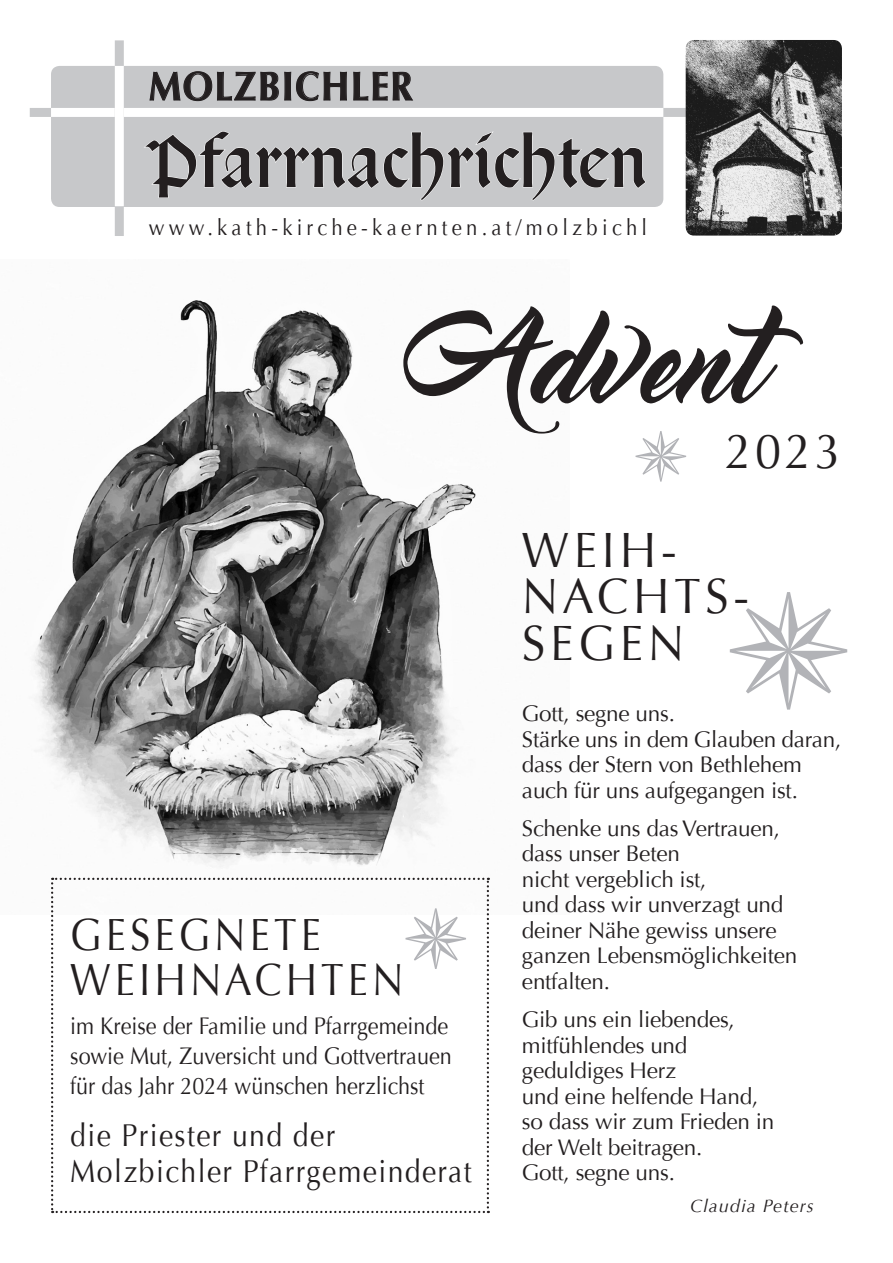
<style>
.page{position:relative;width:893px;height:1263px;background:#fff}
.page>*{position:absolute;margin:0;border:0;box-sizing:border-box;transform-origin:0 0}
.t1{font:78px "San Marco";color:#231f20;scale:.94 1}
.t2{font:49.5px/46.5px "Optima";letter-spacing:.1em;color:#231f20;scale:.95 1}
.t3{font:45px/45px "Optima";letter-spacing:.1em;color:#231f20;scale:.9 1}
.t4{font:700 40.5px "Optima";letter-spacing:.04em;color:#231f20;scale:.9 1}
.t5{font:31.5px/36px "Optima";letter-spacing:.05em;color:#231f20;scale:.9 1}
.t6{font:24px/30px "Optima";color:#231f20;scale:.9 1}
.t7{font:22.5px/25.5px "Optima";letter-spacing:-.01em;color:#231f20}
.t8{font:22.5px "Optima";letter-spacing:.21em;color:#231f20;scale:.9 1}
.t9{font:italic 18px "Optima";letter-spacing:.06em;color:#231f20}
</style>
<div class="page">
<img style="left:32px;top:300px;width:458px;height:580px">
<div style="left:51px;top:66px;width:612px;height:141px;background:#c7c8ca;border-radius:9px"></div>
<div style="left:30px;top:108px;width:774px;height:9px;background:#c7c8ca"></div>
<div style="left:51px;top:108px;width:612px;height:9px;background:#fff"></div>
<div style="left:115px;top:40px;width:9px;height:196px;background:#c7c8ca"></div>
<div style="left:115px;top:66px;width:9px;height:140px;background:#fff"></div>
<svg style="left:149px;top:71px;width:198px;height:30px"></svg>
<svg style="left:353px;top:72px;width:60px;height:29px"></svg>
<svg style="left:144px;top:131px;width:502px;height:70px"></svg>
<img style="left:686px;top:40px;width:156px;height:196px">
<svg style="left:403px;top:303px;width:401px;height:131px"></svg>
<svg style="left:51px;top:878px;width:438px;height:335px"></svg>
<svg style="left:635px;top:430px;width:51px;height:4px"></svg>
<h3 class="t4" style="left:149px;top:63px;width:294px">MOLZBICHLER</h3>
<h1 class="t1" style="left:149px;top:121px;width:532px">Pfarrnachrichten</h1>
<p class="t8" style="left:149px;top:214px;width:555px">www.kath-kirche-kaernten.at/molzbichl</p>
<h2 class="t2" style="left:725px;top:428px;width:123px">2023</h2>
<h3 class="t3" style="left:70px;top:913px;width:372px">Geseg nete<br>Weihnachten</h3>
<p class="t6" style="left:70px;top:1011px;width:425px">im Kreise der Familie und Pfarrgemeinde sowie Mut, Zuversicht und Gottvertrauen für das Jahr 2024 wünschen herzlichst</p>
<h3 class="t5" style="left:70px;top:1117px;width:447px">die Priester und der<br>Molzbichler Pfarrgemeinderat</h3>
<h2 class="t2" style="left:522px;top:527px;width:241px">Weih&shy;nachts&shy;segen</h2>
<p class="t7" style="left:522px;top:701px;width:321px">Gott, segne uns.<br>Stärke uns in dem Glauben daran, dass der Stern von Bethlehem auch für uns aufgegangen ist.</p>
<p class="t7" style="left:522px;top:816px;width:277px">Schenke uns das Vertrauen, dass unser Beten<br>nicht vergeblich ist,<br>und dass wir unverzagt und deiner Nähe gewiss unsere ganzen Lebensmöglichkeiten entfalten.</p>
<p class="t7" style="left:522px;top:1007px;width:254px">Gib uns ein liebendes, mitfühlendes und geduldiges Herz<br>und eine helfende Hand, so dass wir zum Frieden in der Welt beitragen.<br>Gott, segne uns.</p>
<p class="t9" style="left:690px;top:1195px;width:125px">Claudia Peters</p>
</div>
